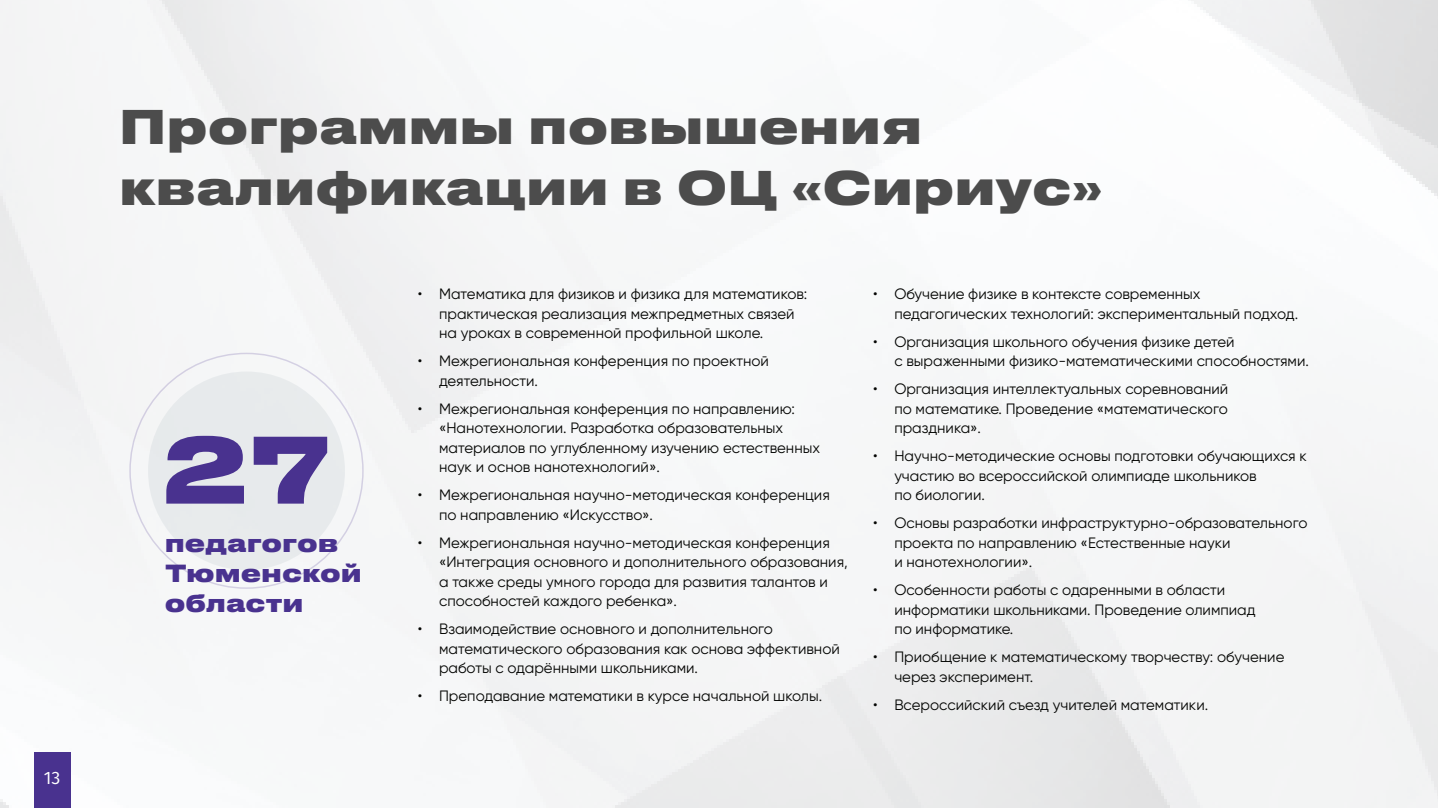
<style>
.page{position:relative;width:1438px;height:808px;background:#fff}
.page>*{position:absolute;margin:0;border:0;box-sizing:border-box;transform-origin:0 0}
.t1{font:800 89.85px "Druk Text Wide Cyr";color:#49328f}
.t2{font:800 45.75px/61.5px "Druk Text Wide Cyr";color:#4c4c4c}
.t3{font:800 23.25px/30px "Druk Text Wide Cyr";color:#49328f}
.t4{font:18px "Fira Sans";color:#fff}
.t5{font:15px/19.5px "Gilroy";color:#040503}
</style>
<div class="page">
<img style="left:0;top:0;width:1437px;height:808px">
<div style="left:34px;top:752px;width:36px;height:56px;background:#49328f"></div>
<div style="left:148px;top:371px;width:197px;height:199px;background:#e7eaec;border-radius:50%"></div>
<p class="t4" style="left:44px;top:764px;width:18px">13</p>
<h2 class="t2" style="left:119px;top:91px;width:984px">Программы повышения квалификации в ОЦ «Сириус»</h2>
<h1 class="t1" style="left:161px;top:392px;width:172px">27</h1>
<h3 class="t3" style="left:165px;top:526px;width:198px">педагогов<br>Тюменской области</h3>
<p class="t5" style="left:439px;top:284px;width:370px;text-indent:-21px">• Математика для физиков и физика для математиков: практическая реализация межпредметных связей на уроках в современной профильной школе.</p>
<p class="t5" style="left:439px;top:351px;width:331px;text-indent:-21px">• Межрегиональная конференция по проектной деятельности.</p>
<p class="t5" style="left:439px;top:398px;width:382px;text-indent:-21px">• Межрегиональная конференция по направлению: «Нанотехнологии. Разработка образовательных материалов по углубленному изучению естественных наук и основ нанотехнологий».</p>
<p class="t5" style="left:439px;top:485px;width:392px;text-indent:-21px">• Межрегиональная научно-методическая конференция по направлению «Искусство».</p>
<p class="t5" style="left:439px;top:532px;width:410px;text-indent:-21px">• Межрегиональная научно-методическая конференция «Интеграция основного и дополнительного образования, а также среды умного города для развития талантов и способностей каждого ребенка».</p>
<p class="t5" style="left:439px;top:619px;width:402px;text-indent:-21px">• Взаимодействие основного и дополнительного математического образования как основа эффективной работы с одарёнными школьниками.</p>
<p class="t5" style="left:418px;top:686px;width:406px">• Преподавание математики в курсе начальной школы.</p>
<p class="t5" style="left:894px;top:284px;width:405px;text-indent:-21px">• Обучение физике в контексте современных педагогических технологий: экспериментальный подход.</p>
<p class="t5" style="left:894px;top:331px;width:416px;text-indent:-21px">• Организация школьного обучения физике детей<br>с выраженными физико-математическими способностями.</p>
<p class="t5" style="left:894px;top:379px;width:335px;text-align:justify;text-indent:-21px">• Организация интеллектуальных соревнований по математике. Проведение «математического праздника».</p>
<p class="t5" style="left:894px;top:446px;width:414px;text-indent:-21px">• Научно-методические основы подготовки обучающихся к участию во всероссийской олимпиаде школьников<br>по биологии.</p>
<p class="t5" style="left:894px;top:513px;width:414px;text-indent:-21px">• Основы разработки инфраструктурно-образовательного проекта по направлению «Естественные науки<br>и нанотехнологии».</p>
<p class="t5" style="left:894px;top:580px;width:363px;text-indent:-21px">• Особенности работы с одаренными в области информатики школьниками. Проведение олимпиад по информатике.</p>
<p class="t5" style="left:894px;top:647px;width:391px;text-indent:-21px">• Приобщение к математическому творчеству: обучение через эксперимент.</p>
<p class="t5" style="left:873px;top:694px;width:336px">• Всероссийский съезд учителей математики.</p>
</div>
